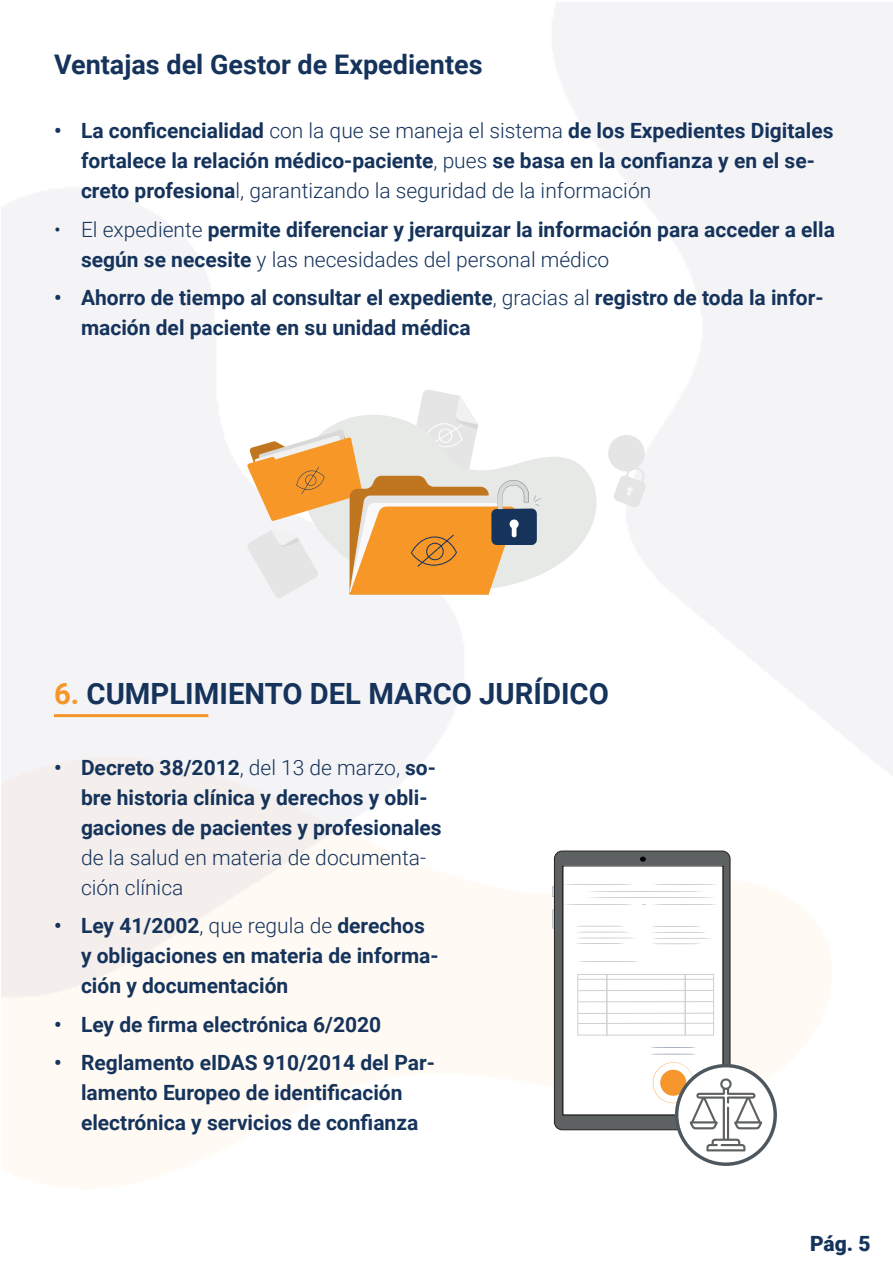
<style>
.page{position:relative;width:893px;height:1263px;background:#fff}
.page>*{position:absolute;margin:0;border:0;box-sizing:border-box;transform-origin:0 0}
.t1{font:700 29.25px "Roboto";color:#15335b}
.t2{font:700 27px "Roboto";color:#15335b}
.t3{font:700 21px/30px "Roboto";color:#15335b}
.t4{font:300 21px/30px "Roboto";color:#15335b}
.t5{font:900 21px "Roboto";color:#15335b}
.s1{font-weight:300}
.s2{color:#f79528}
</style>
<div class="page">
<img style="left:1px;top:3px;width:892px;height:1186px">
<hr style="left:54px;top:714px;width:154px;height:3px;background:#f79528">
<svg style="left:541px;top:413px;width:61px;height:181px"></svg>
<svg style="left:613px;top:466px;width:33px;height:42px"></svg>
<div style="left:608px;top:435px;width:37px;height:36px;background:#e4e5e4;border-radius:50%"></div>
<svg style="left:247px;top:389px;width:294px;height:210px"></svg>
<div style="left:554px;top:851px;width:176px;height:279px;background:#5d6162;border-radius:8px"></div>
<div style="left:554px;top:851px;width:176px;height:279px;border:1px solid #231f20;border-radius:8px"></div>
<svg style="left:640px;top:857px;width:6px;height:4px"></svg>
<svg style="left:553px;top:886px;width:2px;height:11px"></svg>
<svg style="left:553px;top:909px;width:2px;height:19px"></svg>
<div style="left:563px;top:866px;width:160px;height:249px;background:#fff"></div>
<svg style="left:579px;top:961px;width:59px;height:1px"></svg>
<svg style="left:651px;top:1047px;width:45px;height:1px"></svg>
<svg style="left:651px;top:1054px;width:45px;height:1px"></svg>
<svg style="left:563px;top:884px;width:69px;height:1px"></svg>
<svg style="left:654px;top:884px;width:62px;height:1px"></svg>
<svg style="left:563px;top:904px;width:69px;height:1px"></svg>
<svg style="left:654px;top:904px;width:62px;height:1px"></svg>
<svg style="left:589px;top:891px;width:124px;height:7px"></svg>
<svg style="left:576px;top:926px;width:57px;height:18px"></svg>
<svg style="left:653px;top:926px;width:58px;height:19px"></svg>
<svg style="left:677px;top:1066px;width:98px;height:98px"></svg>
<div style="left:675px;top:1064px;width:102px;height:102px;border:3px solid #4e575d;border-radius:50%"></div>
<svg style="left:653px;top:1062px;width:109px;height:89px"></svg>
<div style="left:578px;top:974px;width:29px;height:61px;border:1px solid #ced0d0"></div>
<div style="left:607px;top:974px;width:78px;height:61px;border:1px solid #ced0d0"></div>
<div style="left:685px;top:974px;width:29px;height:61px;border:1px solid #ced0d0"></div>
<hr style="left:578px;top:979px;width:136px;height:1px;background:#ced0d0">
<hr style="left:578px;top:990px;width:136px;height:1px;background:#ced0d0">
<hr style="left:578px;top:1001px;width:136px;height:1px;background:#ced0d0">
<hr style="left:578px;top:1013px;width:136px;height:1px;background:#ced0d0">
<hr style="left:578px;top:1023px;width:136px;height:1px;background:#ced0d0">
<p class="t2" style="left:54px;top:46px;width:430px">Ventajas del Gestor de Expedientes</p>
<p class="t3" style="left:81px;top:115px;width:754px;text-indent:-27px">• La conficencialidad <span class="s1">con la que se maneja el sistema</span> de los Expedientes Digitales fortalece la relación médico-paciente<span class="s1">, pues</span> se basa en la confianza y en el se&shy;creto profesiona<span class="s1">l, garantizando la seguridad de la información</span></p>
<p class="t3" style="left:81px;top:213px;width:755px;text-indent:-27px"><span class="s1">• El expediente</span> permite diferenciar y jerarquizar la información para acceder a ella según se necesite <span class="s1">y las necesidades del personal médico</span></p>
<p class="t3" style="left:81px;top:282px;width:744px;text-indent:-27px">• Ahorro de tiempo al consultar el expediente<span class="s1">, gracias al</span> registro de toda la infor&shy;mación del paciente en su unidad médica</p>
<h1 class="t1" style="left:54px;top:673px;width:556px"><span class="s2">6.</span> CUMPLIMIENTO DEL MARCO JURÍDICO</h1>
<p class="t3" style="left:81px;top:751px;width:362px;text-indent:-27px">• Decreto 38/2012<span class="s1">, del 13 de marzo,</span> so&shy;bre historia clínica y derechos y obli&shy;gaciones de pacientes y profesionales</p>
<p class="t4" style="left:81px;top:841px;width:347px">de la salud en materia de documenta&shy;ción clínica</p>
<p class="t3" style="left:81px;top:910px;width:359px;text-indent:-27px">• Ley 41/2002<span class="s1">, que regula de</span> derechos y obligaciones en materia de informa&shy;ción y documentación</p>
<p class="t3" style="left:54px;top:1008px;width:329px">• Ley de firma electrónica 6/2020</p>
<p class="t3" style="left:54px;top:1047px;width:382px;text-align:center">• Reglamento eIDAS 910/2014 del Par&shy;lamento Europeo de identificación electrónica y servicios de confianza</p>
<p class="t5" style="left:810px;top:1228px;width:62px">Pág. 5</p>
</div>
